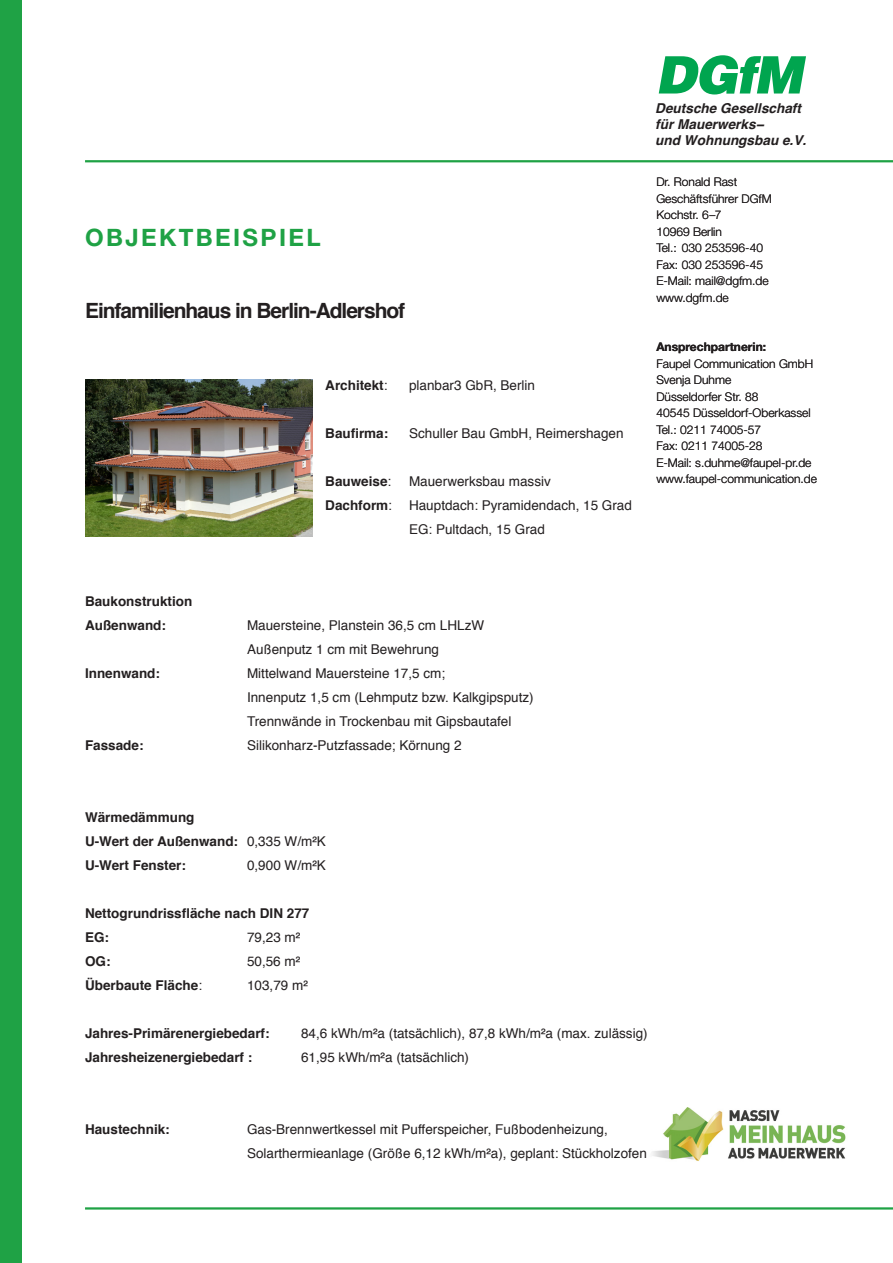
<style>
.page{position:relative;width:893px;height:1263px;background:#fff}
.page>*{position:absolute;margin:0;border:0;box-sizing:border-box;transform-origin:0 0}
.t1{font:700 24px "Helvetica Neue";letter-spacing:.1em;color:#1fa245}
._01_Headline{font:700 21px "Helvetica";letter-spacing:-.05em;color:#231f20}
.t2{font:italic 700 13.65px/15.8px "Helvetica";color:#231f20}
._03_Fliesstext{font:13.5px "Helvetica";color:#231f20}
._03_Fliesstext-2{font:700 13.5px "Helvetica";color:#231f20}
.t3{font:300 12px/16.5px "Helvetica Neue";color:#231f20}
.t4{font:700 12px "Helvetica Neue";color:#231f20}
.s1{font-weight:400}
</style>
<div class="page">
<svg style="left:659px;top:55px;width:147px;height:40px"></svg>
<div style="left:0;top:0;width:21px;height:1263px;background:#1fa245"></div>
<hr style="left:85px;top:1207px;width:808px;height:2px;background:#1fa245">
<img style="left:652px;top:1108px;width:194px;height:53px">
<hr style="left:85px;top:160px;width:808px;height:2px;background:#1fa245">
<img style="left:85px;top:379px;width:228px;height:158px">
<p class="t1" style="left:85px;top:223px;width:237px">OBJEKTBEISPIEL</p>
<p class="_01_Headline" style="left:85px;top:294px;width:322px">Einfamilienhaus in Berlin-Adlershof</p>
<p class="_03_Fliesstext-2" style="left:325px;top:374px;width:64px">Architekt<span class="s1">:</span></p>
<p class="_03_Fliesstext" style="left:409px;top:375px;width:128px">planbar3 GbR, Berlin</p>
<p class="_03_Fliesstext-2" style="left:325px;top:422px;width:65px">Baufirma:</p>
<p class="_03_Fliesstext" style="left:409px;top:423px;width:216px">Schuller Bau GmbH, Reimershagen</p>
<p class="_03_Fliesstext-2" style="left:325px;top:470px;width:68px">Bauweise<span class="s1">:</span></p>
<p class="_03_Fliesstext" style="left:409px;top:471px;width:143px">Mauerwerksbau massiv</p>
<p class="_03_Fliesstext-2" style="left:325px;top:494px;width:68px">Dachform<span class="s1">:</span></p>
<p class="_03_Fliesstext" style="left:409px;top:495px;width:224px">Hauptdach: Pyramidendach, 15 Grad</p>
<p class="_03_Fliesstext" style="left:409px;top:519px;width:137px">EG: Pultdach, 15 Grad</p>
<p class="t2" style="left:655px;top:101px;width:152px">Deutsche Gesellschaft für Mauerwerks−<br>und Wohnungsbau e.V.</p>
<p class="t3" style="left:656px;top:174px;width:82px">Dr. Ronald Rast</p>
<p class="t3" style="left:656px;top:190px;width:117px">Geschäftsführer DGfM<br>Kochstr. 6–7</p>
<p class="t3" style="left:656px;top:223px;width:67px">10969 Berlin</p>
<p class="t3" style="left:656px;top:240px;width:108px">Tel.: 030 253596-40</p>
<p class="t3" style="left:656px;top:256px;width:108px">Fax: 030 253596-45</p>
<p class="t3" style="left:656px;top:273px;width:114px">E-Mail: mail@dgfm.de</p>
<p class="t3" style="left:656px;top:289px;width:74px">www.dgfm.de</p>
<p class="t4" style="left:656px;top:340px;width:111px">Ansprechpartnerin:</p>
<p class="t3" style="left:656px;top:355px;width:158px">Faupel Communication GmbH</p>
<p class="t3" style="left:656px;top:372px;width:76px">Svenja Duhme</p>
<p class="t3" style="left:656px;top:388px;width:104px">Düsseldorfer Str. 88</p>
<p class="t3" style="left:656px;top:405px;width:156px">40545 Düsseldorf-Oberkassel</p>
<p class="t3" style="left:656px;top:421px;width:106px">Tel.: 0211 74005-57</p>
<p class="t3" style="left:656px;top:438px;width:108px">Fax: 0211 74005-28</p>
<p class="t3" style="left:656px;top:454px;width:157px">E-Mail: s.duhme@faupel-pr.de</p>
<p class="t3" style="left:656px;top:471px;width:162px">www.faupel-communication.de</p>
<p class="_03_Fliesstext-2" style="left:85px;top:590px;width:109px">Baukonstruktion</p>
<p class="_03_Fliesstext-2" style="left:85px;top:614px;width:82px">Außenwand:</p>
<p class="_03_Fliesstext" style="left:247px;top:615px;width:239px">Mauersteine, Planstein 36,5 cm LHLzW</p>
<p class="_03_Fliesstext" style="left:247px;top:639px;width:194px">Außenputz 1 cm mit Bewehrung</p>
<p class="_03_Fliesstext-2" style="left:85px;top:662px;width:77px">Innenwand:</p>
<p class="_03_Fliesstext" style="left:247px;top:663px;width:200px">Mittelwand Mauersteine 17,5 cm;</p>
<p class="_03_Fliesstext" style="left:247px;top:687px;width:288px">Innenputz 1,5 cm (Lehmputz bzw. Kalkgipsputz)</p>
<p class="_03_Fliesstext" style="left:247px;top:711px;width:266px">Trennwände in Trockenbau mit Gipsbautafel</p>
<p class="_03_Fliesstext-2" style="left:85px;top:734px;width:60px">Fassade:</p>
<p class="_03_Fliesstext" style="left:247px;top:735px;width:216px">Silikonharz-Putzfassade; Körnung 2</p>
<p class="_03_Fliesstext-2" style="left:85px;top:806px;width:111px">Wärmedämmung</p>
<p class="_03_Fliesstext-2" style="left:85px;top:830px;width:242px">U-Wert der Außenwand: <span class="s1">0,335 W/m²K</span></p>
<p class="_03_Fliesstext-2" style="left:85px;top:854px;width:103px">U-Wert Fenster:</p>
<p class="_03_Fliesstext" style="left:247px;top:855px;width:80px">0,900 W/m²K</p>
<p class="_03_Fliesstext-2" style="left:85px;top:902px;width:226px">Nettogrundrissfläche nach DIN 277</p>
<p class="_03_Fliesstext-2" style="left:85px;top:926px;width:26px">EG:</p>
<p class="_03_Fliesstext" style="left:247px;top:927px;width:55px">79,23 m²</p>
<p class="_03_Fliesstext-2" style="left:85px;top:950px;width:27px">OG:</p>
<p class="_03_Fliesstext" style="left:247px;top:951px;width:55px">50,56 m²</p>
<p class="_03_Fliesstext-2" style="left:85px;top:974px;width:119px">Überbaute Fläche<span class="s1">:</span></p>
<p class="_03_Fliesstext" style="left:247px;top:975px;width:62px">103,79 m²</p>
<p class="_03_Fliesstext-2" style="left:85px;top:1022px;width:186px">Jahres-Primärenergiebedarf:</p>
<p class="_03_Fliesstext" style="left:301px;top:1023px;width:348px">84,6 kWh/m²a (tatsächlich), 87,8 kWh/m²a (max. zulässig)</p>
<p class="_03_Fliesstext-2" style="left:85px;top:1046px;width:169px">Jahresheizenergiebedarf :</p>
<p class="_03_Fliesstext" style="left:301px;top:1047px;width:170px">61,95 kWh/m²a (tatsächlich)</p>
<p class="_03_Fliesstext-2" style="left:85px;top:1118px;width:86px">Haustechnik:</p>
<p class="_03_Fliesstext" style="left:247px;top:1119px;width:362px">Gas-Brennwertkessel mit Pufferspeicher, Fußbodenheizung,</p>
<p class="_03_Fliesstext" style="left:247px;top:1143px;width:401px">Solarthermieanlage (Größe 6,12 kWh/m²a), geplant: Stückholzofen</p>
</div>
